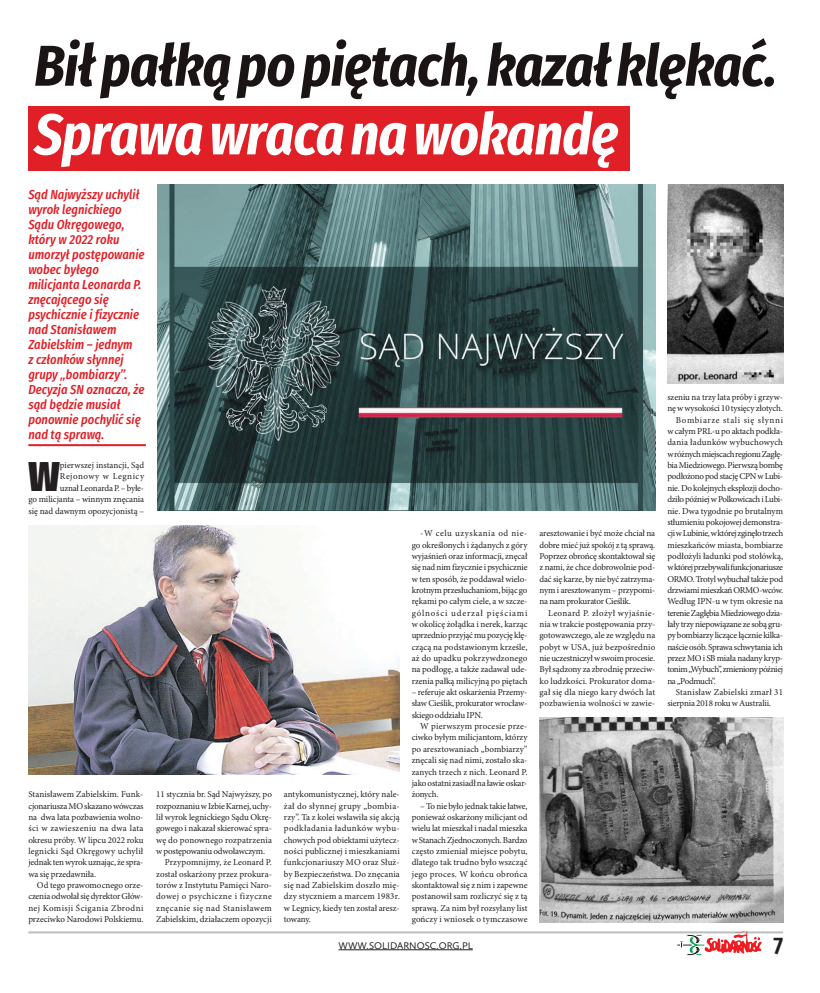
<style>
.page{position:relative;width:820px;height:993px;background:#fff}
.page>*{position:absolute;margin:0;border:0;box-sizing:border-box;transform-origin:0 0}
.Tyt_88{font:italic 700 57.5px/68.6px "Fira Sans Condensed";letter-spacing:-.01em;color:#1a1415}
.Normal_Ini3{font:800 41.6px "Fira Sans Condensed";color:#231f20}
.t1{font:600 24px "Fira Sans Condensed";color:#231f20}
.Lid_14{font:italic 500 13px/15px "Fira Sans Condensed";color:#e01f26}
.t2{font:10px "Calluna Sans";color:#231f20}
.Normal_Ini3-2{font:9px/11.3px "Minion Pro";letter-spacing:-.005em;color:#231f20;text-align:justify}
.s1{color:#fff}
</style>
<div class="page">
<hr style="left:28px;top:931px;width:754px;height:2px;background:#bcbdc0">
<hr style="left:338px;top:949px;width:134px;height:1px;background:#231f20">
<svg style="left:676px;top:931px;width:85px;height:24px"></svg>
<div style="left:28px;top:106px;width:601px;height:64px;background:#e01f26"></div>
<hr style="left:28px;top:444px;width:118px;height:2px;background:#e01f26">
<img style="left:667px;top:184px;width:115px;height:199px">
<img style="left:539px;top:717px;width:243px;height:204px">
<img style="left:157px;top:184px;width:498px;height:326px">
<img style="left:28px;top:525px;width:371px;height:249px">
<p class="Tyt_88" style="left:34px;top:31px;width:744px">Bił pałką po piętach, kazał klękać.<br><span class="s1">Sprawa wraca na wokandę</span></p>
<p class="Lid_14" style="left:28px;top:187px;width:118px">Sąd Najwyższy uchylił wyrok legnickiego<br>Sądu Okręgowego, który w 2022 roku umorzył postępowanie wobec byłego milicjanta Leonarda P. znęcającego się psychicznie i fizycznie nad Stanisławem<br>Zabielskim – jednym<br>z członków słynnej grupy „bombiarzy”.<br>Decyzja SN oznacza, że sąd będzie musiał ponownie pochylić się nad tą sprawą.</p>
<p class="Normal_Ini3-2" style="left:667px;top:391px;width:117px">szeniu na trzy lata próby i grzyw&shy;nę w wysokości 10 tysięcy złotych.</p>
<p class="Normal_Ini3-2" style="left:667px;top:414px;width:117px;text-indent:9px">Bombiarze stali się słynni w całym PRL-u po aktach podkła&shy;dania ładunków wybuchowych w różnych miejscach regionu Zagłę&shy;bia Miedziowego. Pierwszą bombę podłożono pod stację CPN w Lubi&shy;nie. Do kolejnych eksplozji docho&shy;dziło później w Polkowicach i Lubi&shy;nie. Dwa tygodnie po brutalnym stłumieniu pokojowej demonstra&shy;cji w Lubinie, w której zginęło trzech mieszkańców miasta, bombiarze podłożyli ładunki pod stołówką, w której przebywali funkcjonariusze ORMO. Trotyl wybuchał także pod drzwiami mieszkań ORMO-wców.<br>Według IPN-u w tym okresie na terenie Zagłębia Miedziowego dzia&shy;łały trzy niepowiązane ze sobą gru&shy;py bombiarzy liczące łącznie kilka&shy;naście osób. Sprawa schwytania ich przez MO i SB miała nadany kryp&shy;tonim „Wybuch”, zmieniony później na „Podmuch”.</p>
<p class="Normal_Ini3-2" style="left:667px;top:686px;width:117px;text-indent:9px">Stanisław Zabielski zmarł 31 sierpnia 2018 roku w Australii.</p>
<p class="Normal_Ini3-2" style="left:28px;top:459px;width:117px;text-align:right">pierwszej instancji, Sąd<br>Rejonowy w Legnicy<br>uznał Leonarda P. – byłe-<br>go milicjanta – winnym znęcania się nad dawnym opozycjonistą –</p>
<p class="Normal_Ini3" style="left:28px;top:438px;width:33px">W</p>
<p class="Normal_Ini3-2" style="left:539px;top:527px;width:117px">aresztowanie i być może chciał na dobre mieć już spokój z tą sprawą.<br>Poprzez obrońcę skontaktował się z nami, że chce dobrowolnie pod&shy;dać się karze, by nie być zatrzyma&shy;nym i aresztowanym – przypomi&shy;na nam prokurator Cieślik.</p>
<p class="Normal_Ini3-2" style="left:539px;top:607px;width:117px;text-indent:9px">Leonard P. złożył wyjaśnie&shy;nia w trakcie postępowania przy&shy;gotowawczego, ale ze względu na pobyt w USA, już bezpośrednio nie uczestniczył w swoim procesie.<br>Był sądzony za zbrodnię przeciw&shy;ko ludzkości. Prokurator doma&shy;gał się dla niego kary dwóch lat pozbawienia wolności w zawie-</p>
<p class="Normal_Ini3-2" style="left:411px;top:527px;width:117px;text-indent:9px">-W celu uzyskania od nie&shy;go określonych i żądanych z góry wyjaśnień oraz informacji, znęcał się nad nim fizycznie i psychicznie w ten sposób, że poddawał wielo&shy;krotnym przesłuchaniom, bijąc go rękami po całym ciele, a w szcze&shy;gólności uderzał pięściami w okolicę żołądka i nerek, karząc uprzednio przyjąć mu pozycję klę&shy;czącą na podstawionym krześle, aż do upadku pokrzywdzonego na podłogę, a także zadawał ude&shy;rzenia pałką milicyjną po piętach</p>
<p class="Normal_Ini3-2" style="left:411px;top:686px;width:117px">– referuje akt oskarżenia Przemy&shy;sław Cieślik, prokurator wrocław&shy;skiego oddziału IPN.</p>
<p class="Normal_Ini3-2" style="left:411px;top:720px;width:117px;text-indent:9px">W pierwszym procesie prze&shy;ciwko byłym milicjantom, którzy po aresztowaniach „bombiarzy” znęcali się nad nimi, zostało ska&shy;zanych trzech z nich. Leonard P. jako ostatni zasiadł na ławie oskar&shy;żonych.</p>
<p class="Normal_Ini3-2" style="left:411px;top:799px;width:117px;text-indent:9px">– To nie było jednak takie łatwe, ponieważ oskarżony milicjant od wielu lat mieszkał i nadal mieszka w Stanach Zjednoczonych. Bardzo często zmieniał miejsce pobytu, dlatego tak trudno było wszcząć jego proces. W końcu obrońca skontaktował się z nim i zapewne postanowił sam rozliczyć się z tą sprawą. Za nim był rozsyłany list gończy i wniosek o tymczasowe</p>
<p class="Normal_Ini3-2" style="left:28px;top:788px;width:117px">Stanisławem Zabielskim. Funk&shy;cjonariusza MO skazano wówczas na dwa lata pozbawienia wolno&shy;ści w zawieszeniu na dwa lata okresu próby. W lipcu 2022 roku legnicki Sąd Okręgowy uchylił jednak ten wyrok uznając, że spra&shy;wa się przedawniła.</p>
<p class="Normal_Ini3-2" style="left:28px;top:879px;width:117px;text-indent:9px">Od tego prawomocnego orze&shy;czenia odwołał się dyrektor Głów&shy;nej Komisji Ścigania Zbrodni przeciwko Narodowi Polskiemu.</p>
<p class="Normal_Ini3-2" style="left:156px;top:788px;width:117px">11 stycznia br. Sąd Najwyższy, po rozpoznaniu w Izbie Karnej, uchy&shy;lił wyrok legnickiego Sądu Okrę&shy;gowego i nakazał skierować spra&shy;wę do ponownego rozpatrzenia w postępowaniu odwoławczym.</p>
<p class="Normal_Ini3-2" style="left:156px;top:856px;width:117px;text-indent:9px">Przypomnijmy, że Leonard P. został oskarżony przez prokura&shy;torów z Instytutu Pamięci Naro&shy;dowej o psychiczne i fizyczne znęcanie się nad Stanisławem Zabielskim, działaczem opozycji</p>
<p class="Normal_Ini3-2" style="left:284px;top:788px;width:117px">antykomunistycznej, który nale&shy;żał do słynnej grupy „bombia&shy;rzy”. Ta z kolei wsławiła się akcją podkładania ładunków wybu&shy;chowych pod obiektami użytecz&shy;ności publicznej i mieszkaniami funkcjonariuszy MO oraz Służ&shy;by Bezpieczeństwa. Do znęcania się nad Zabielskim doszło mię&shy;dzy styczniem a marcem 1983r. w Legnicy, kiedy ten został aresz&shy;towany.</p>
<p class="t2" style="left:338px;top:939px;width:136px">WWW.SOLIDARNOSC.ORG.PL</p>
<h3 class="t1" style="left:773px;top:923px;width:11px">7</h3>
</div>
